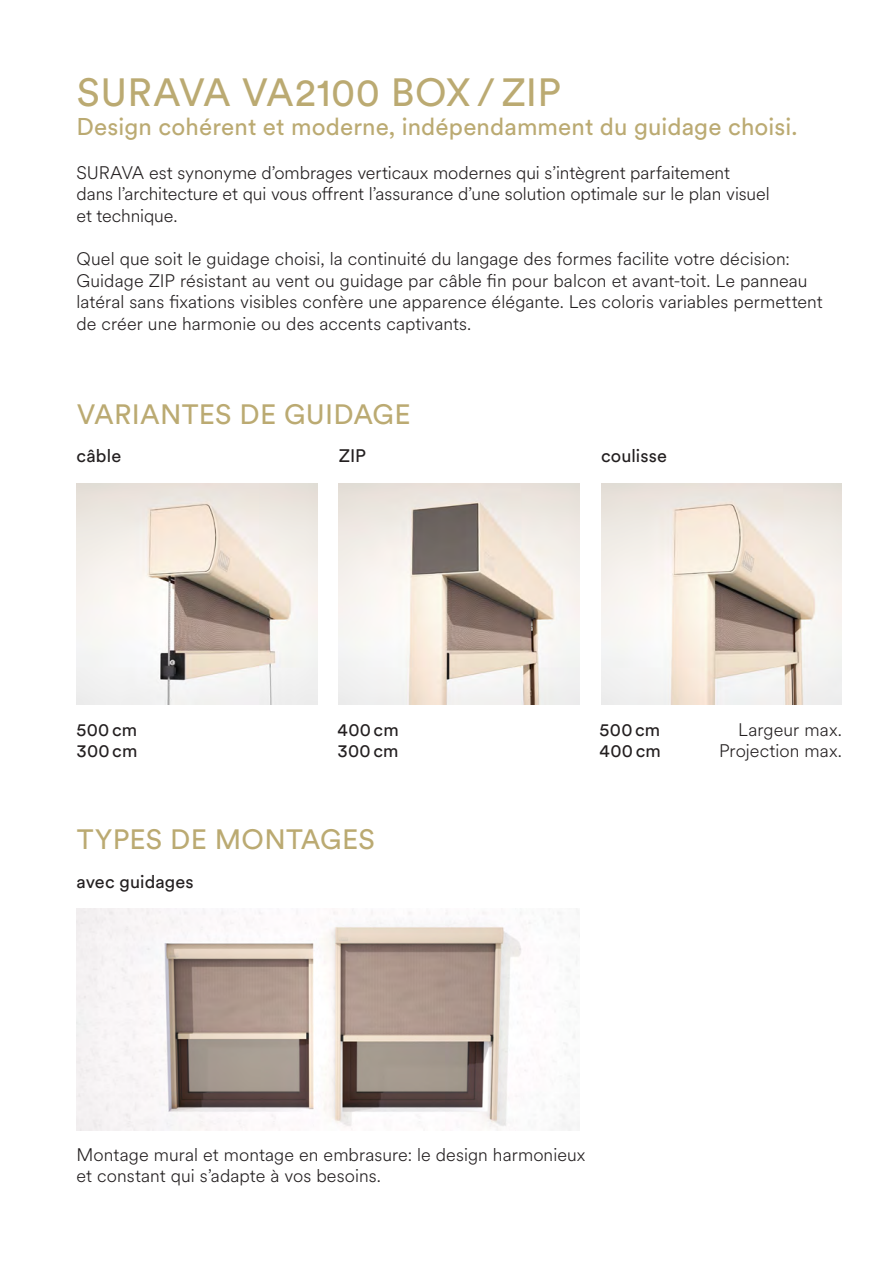
<style>
.page{position:relative;width:893px;height:1263px;background:#fff}
.page>*{position:absolute;margin:0;border:0;box-sizing:border-box;transform-origin:0 0}
.t1{font:39px "Circular XX";letter-spacing:.01em;color:#bbaa72}
.t2{font:27.75px "Circular XX";letter-spacing:.01em;color:#bbaa72}
.t3{font:24px "Circular XX";letter-spacing:.005em;color:#bbaa72}
.t4{font:300 18px/21.6px "Circular XX";color:#231f20}
.t5{font:18px "Circular XX";letter-spacing:.005em;color:#231f20}
</style>
<div class="page">
<img style="left:77px;top:484px;width:240px;height:221px">
<img style="left:339px;top:484px;width:241px;height:221px">
<img style="left:601px;top:484px;width:241px;height:221px">
<img style="left:77px;top:909px;width:503px;height:221px">
<h1 class="t1" style="left:77px;top:66px;width:486px">SURAVA VA2100 BOX/ZIP</h1>
<h3 class="t3" style="left:77px;top:111px;width:722px">Design cohérent et moderne, indépendamment du guidage choisi.</h3>
<p class="t4" style="left:77px;top:161px;width:695px">SURAVA est synonyme d’ombrages verticaux modernes qui s’intègrent parfaitement dans l’architecture et qui vous offrent l’assurance d’une solution optimale sur le plan visuel et technique.</p>
<p class="t4" style="left:77px;top:247px;width:748px">Quel que soit le guidage choisi, la continuité du langage des formes facilite votre décision:<br>Guidage ZIP résistant au vent ou guidage par câble fin pour balcon et avant-toit. Le panneau latéral sans fixations visibles confère une apparence élégante. Les coloris variables permettent de créer une harmonie ou des accents captivants.</p>
<h2 class="t2" style="left:77px;top:395px;width:335px">VARIANTES DE GUIDAGE</h2>
<p class="t5" style="left:77px;top:444px;width:46px">câble</p>
<p class="t5" style="left:339px;top:444px;width:29px">ZIP</p>
<p class="t5" style="left:601px;top:444px;width:67px">coulisse</p>
<p class="t5" style="left:77px;top:717px;width:62px">500cm</p>
<p class="t5" style="left:338px;top:717px;width:63px">400cm</p>
<p class="t5" style="left:600px;top:717px;width:62px">500cm</p>
<p class="t4" style="left:738px;top:718px;width:105px">Largeur max.</p>
<p class="t5" style="left:77px;top:739px;width:62px">300cm</p>
<p class="t5" style="left:338px;top:739px;width:62px">300cm</p>
<p class="t5" style="left:600px;top:739px;width:63px">400cm</p>
<p class="t4" style="left:719px;top:739px;width:124px">Projection max.</p>
<h2 class="t2" style="left:77px;top:820px;width:300px">TYPES DE MONTAGES</h2>
<p class="t5" style="left:77px;top:869px;width:119px">avec guidages</p>
<p class="t4" style="left:77px;top:1143px;width:510px">Montage mural et montage en embrasure: le design harmonieux et constant qui s’adapte à vos besoins.</p>
</div>
